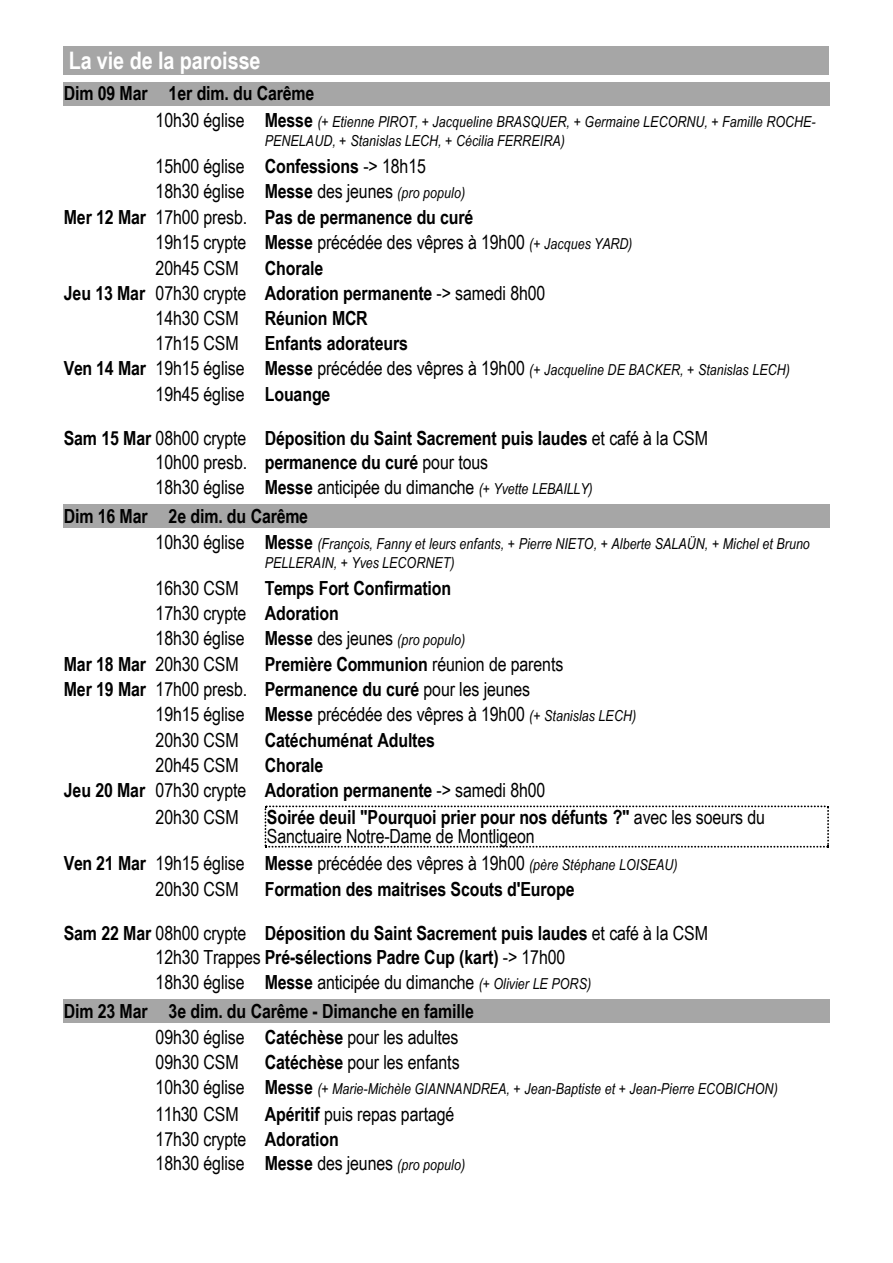
<style>
.page{position:relative;width:893px;height:1263px;background:#fff}
.page>*{position:absolute;margin:0;border:0;box-sizing:border-box;transform-origin:0 0}
.t1{font:700 24.15px "Arial Narrow";letter-spacing:-.005em;color:#fff}
.t2{font:700 19.5px/24.9px "Arial Narrow";letter-spacing:-.005em;color:#000}
.t3{font:19.5px/24.9px "Arial Narrow";letter-spacing:-.005em;color:#000}
.t4{font:19.5px "Arial Narrow";letter-spacing:-.025em;color:#000}
.t5{font:italic 15.15px/19px "Arial Narrow";letter-spacing:.005em;color:#000}
.s1{font-style:normal;font-size:19.5px}
.s2{font-weight:700;font-style:normal;font-size:19.5px}
.s3{font-weight:700}
.s4{font-style:italic;font-size:15.15px}
.s5{font-weight:400}
.s6{font-weight:400;font-style:italic;font-size:15.15px}
</style>
<div class="page">
<div style="left:64px;top:46px;width:765px;height:29px;background:#a6a6a6"></div>
<div style="left:64px;top:82px;width:87px;height:23px;background:#a6a6a6"></div>
<div style="left:151px;top:82px;width:678px;height:23px;background:#a6a6a6"></div>
<div style="left:64px;top:504px;width:87px;height:23px;background:#a6a6a6"></div>
<div style="left:151px;top:504px;width:678px;height:23px;background:#a6a6a6"></div>
<svg style="left:264px;top:806px;width:565px;height:42px"></svg>
<div style="left:64px;top:999px;width:87px;height:23px;background:#a6a6a6"></div>
<div style="left:151px;top:999px;width:678px;height:23px;background:#a6a6a6"></div>
<p class="t1" style="left:69px;top:52px;width:193px">La vie de la paroisse</p>
<p class="t2" style="left:64px;top:83px;width:252px">Dim 09 Mar 1er dim. du Carême</p>
<p class="t5" style="left:265px;top:114px;width:552px;text-indent:-109px"><span class="s1">10h30 église</span> <span class="s2">Messe</span> (+ Etienne PIROT, + Jacqueline BRASQUER, + Germaine LECORNU, + Famille ROCHE-<br>PENELAUD, + Stanislas LECH, + Cécilia FERREIRA)</p>
<p class="t3" style="left:156px;top:155px;width:272px">15h00 église <span class="s3">Confessions</span> -&gt; 18h15</p>
<p class="t3" style="left:156px;top:180px;width:311px">18h30 église <span class="s3">Messe</span> des jeunes <span class="s4">(pro populo)</span></p>
<p class="t2" style="left:64px;top:207px;width:411px">Mer 12 Mar <span class="s5">17h00 presb.</span> Pas de permanence du curé</p>
<p class="t3" style="left:156px;top:231px;width:478px">19h15 crypte <span class="s3">Messe</span> précédée des vêpres à 19h00 <span class="s4">(+ Jacques YARD)</span></p>
<p class="t3" style="left:156px;top:258px;width:84px">20h45 CSM</p>
<p class="t2" style="left:265px;top:258px;width:60px">Chorale</p>
<p class="t2" style="left:64px;top:283px;width:483px">Jeu 13 Mar <span class="s5">07h30 crypte</span> Adoration permanente <span class="s5">-&gt; samedi 8h00</span></p>
<p class="t3" style="left:156px;top:308px;width:84px">14h30 CSM</p>
<p class="t2" style="left:265px;top:308px;width:104px">Réunion MCR</p>
<p class="t3" style="left:156px;top:332px;width:84px">17h15 CSM</p>
<p class="t2" style="left:265px;top:333px;width:145px">Enfants adorateurs</p>
<p class="t5" style="left:64px;top:361px;width:727px"><span class="s2">Ven 14 Mar</span> <span class="s1">19h15 église</span> <span class="s2">Messe</span> <span class="s1">précédée des vêpres à 19h00</span> (+ Jacqueline DE BACKER, + Stanislas LECH)</p>
<p class="t3" style="left:156px;top:384px;width:176px">19h45 église <span class="s3">Louange</span></p>
<p class="t3" style="left:156px;top:427px;width:554px;text-indent:-92px"><span class="s3">Sam 15 Mar</span> 08h00 crypte <span class="s3">Déposition du Saint Sacrement puis laudes</span> et café à la CSM<br>10h00 presb. <span class="s3">permanence du curé</span> pour tous<br>18h30 église <span class="s3">Messe</span> anticipée du dimanche <span class="s4">(+ Yvette LEBAILLY)</span></p>
<p class="t2" style="left:64px;top:505px;width:246px">Dim 16 Mar 2e dim. du Carême</p>
<p class="t5" style="left:265px;top:536px;width:546px;text-indent:-109px"><span class="s1">10h30 église</span> <span class="s2">Messe</span> (François, Fanny et leurs enfants, + Pierre NIETO, + Alberte SALAÜN, + Michel et Bruno<br>PELLERAIN, + Yves LECORNET)</p>
<p class="t3" style="left:156px;top:578px;width:84px">16h30 CSM</p>
<p class="t2" style="left:156px;top:578px;width:311px;text-indent:109px">Temps Fort Confirmation<br><span class="s5">17h30 crypte</span> Adoration<br><span class="s5">18h30 église</span> Messe <span class="s5">des jeunes</span> <span class="s6">(pro populo)</span></p>
<p class="t2" style="left:64px;top:654px;width:176px">Mar 18 Mar <span class="s5">20h30 CSM</span></p>
<p class="t2" style="left:265px;top:654px;width:300px">Première Communion <span class="s5">réunion de parents</span></p>
<p class="t2" style="left:64px;top:679px;width:468px">Mer 19 Mar <span class="s5">17h00 presb.</span> Permanence du curé <span class="s5">pour les jeunes</span></p>
<p class="t3" style="left:156px;top:704px;width:482px">19h15 église <span class="s3">Messe</span> précédée des vêpres à 19h00 <span class="s4">(+ Stanislas LECH)</span></p>
<p class="t3" style="left:156px;top:730px;width:84px">20h30 CSM</p>
<p class="t2" style="left:265px;top:730px;width:172px">Catéchuménat Adultes</p>
<p class="t3" style="left:156px;top:755px;width:84px">20h45 CSM</p>
<p class="t2" style="left:64px;top:755px;width:483px;text-indent:201px">Chorale<br>Jeu 20 Mar <span class="s5">07h30 crypte</span> Adoration permanente <span class="s5">-&gt; samedi 8h00</span></p>
<p class="t3" style="left:156px;top:807px;width:84px">20h30 CSM</p>
<p class="t3" style="left:267px;top:809px;width:499px;line-height:19px"><span class="s3">Soirée deuil "Pourquoi prier pour nos défunts ?"</span> avec les soeurs du<br>Sanctuaire Notre-Dame de Montligeon</p>
<p class="t3" style="left:156px;top:851px;width:523px;line-height:26.7px;text-indent:-92px"><span class="s3">Ven 21 Mar</span> 19h15 église <span class="s3">Messe</span> précédée des vêpres à 19h00 <span class="s4">(père Stéphane LOISEAU)<br></span>20h30 CSM</p>
<p class="t2" style="left:265px;top:879px;width:311px">Formation des maitrises Scouts d'Europe</p>
<p class="t2" style="left:156px;top:922px;width:554px;text-indent:-92px">Sam 22 Mar <span class="s5">08h00 crypte</span> Déposition du Saint Sacrement puis laudes <span class="s5">et café à la CSM<br>12h30 Trappes</span> Pré-sélections Padre Cup (kart) <span class="s5">-&gt; 17h00<br>18h30 église</span> Messe <span class="s5">anticipée du dimanche</span> <span class="s6">(+ Olivier LE PORS)</span></p>
<p class="t2" style="left:156px;top:999px;width:320px;line-height:26.7px;text-indent:-92px">Dim 23 Mar 3e dim. du Carême - Dimanche en famille<br><span class="s5">09h30 église</span> Catéchèse <span class="s5">pour les adultes</span></p>
<p class="t3" style="left:156px;top:1052px;width:84px">09h30 CSM</p>
<p class="t3" style="left:265px;top:1052px;width:196px"><span class="s3">Catéchèse</span> pour les enfants</p>
<p class="t5" style="left:156px;top:1081px;width:623px"><span class="s1">10h30 église</span> <span class="s2">Messe</span> (+ Marie-Michèle GIANNANDREA, + Jean-Baptiste et + Jean-Pierre ECOBICHON)</p>
<p class="t4" style="left:156px;top:1106px;width:84px">11h30 CSM</p>
<p class="t3" style="left:156px;top:1103px;width:311px;text-indent:109px"><span class="s3">Apéritif</span> puis repas partagé<br>17h30 crypte <span class="s3">Adoration<br></span>18h30 église <span class="s3">Messe</span> des jeunes <span class="s4">(pro populo)</span></p>
</div>
